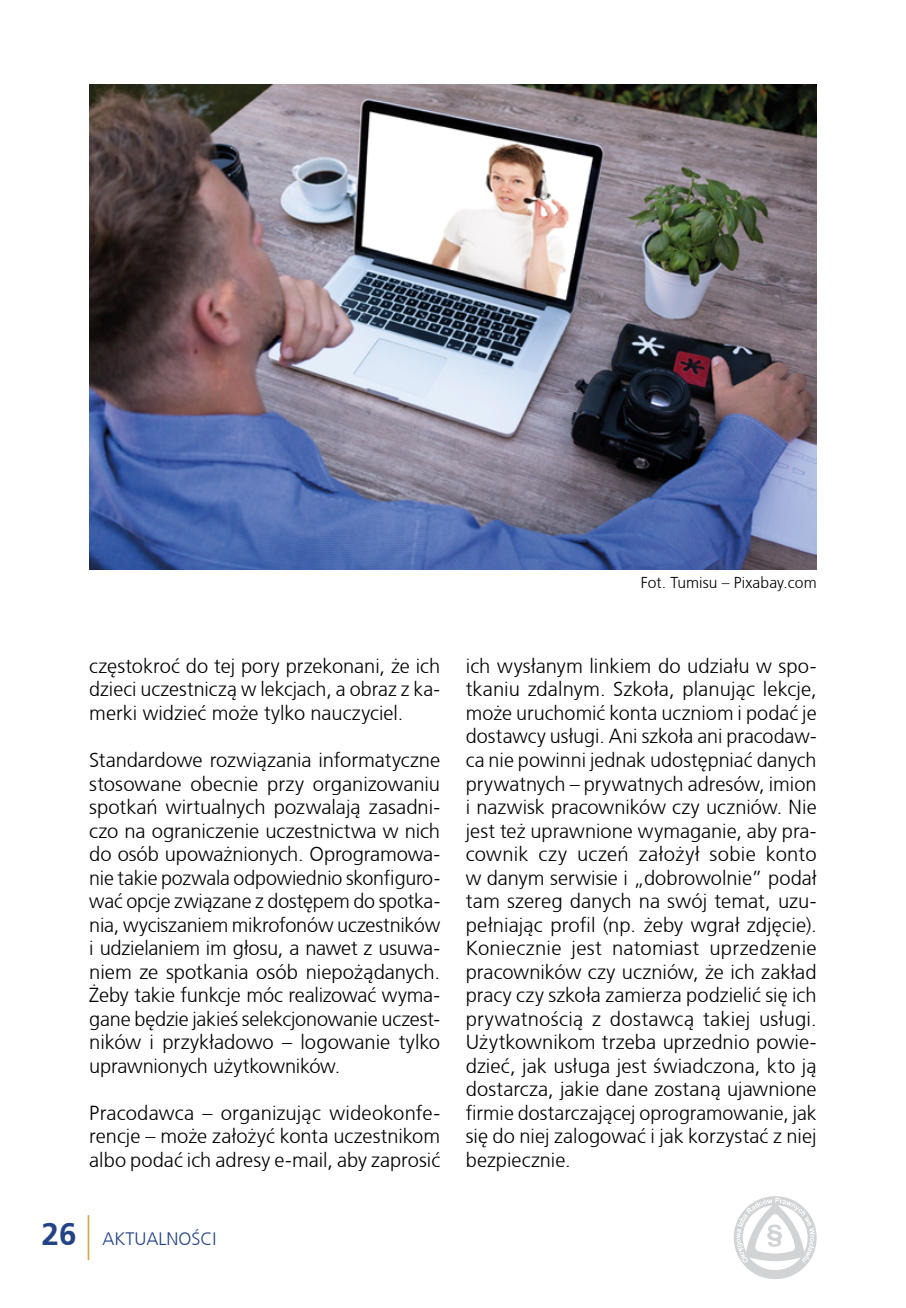
<style>
.page{position:relative;width:906px;height:1308px;background:#fff}
.page>*{position:absolute;margin:0;border:0;box-sizing:border-box;transform-origin:0 0}
.t1{font:700 31.5px "Frutiger CE";color:#244386}
.t2{font:300 20.25px/23.4px "Frutiger CE";color:#000;text-align:justify}
.t3{font:300 18px "Frutiger CE";color:#244386}
.t4{font:300 15.75px "Frutiger CE";letter-spacing:.005em;color:#000}
.s1{font-weight:300;font-size:45px;color:#d2a444}
</style>
<div class="page">
<svg style="left:733px;top:1196px;width:83px;height:83px"></svg>
<img style="left:89px;top:85px;width:727px;height:485px">
<p class="t4" style="left:640px;top:573px;width:177px">Fot. Tumisu – Pixabay.com</p>
<p class="t2" style="left:89px;top:654px;width:352px">częstokroć do tej pory przekonani, że ich dzieci uczestniczą w lekcjach, a obraz z ka&shy;merki widzieć może tylko nauczyciel.</p>
<p class="t2" style="left:89px;top:748px;width:352px">Standardowe rozwiązania informatyczne stosowane obecnie przy organizowaniu spotkań wirtualnych pozwalają zasadni&shy;czo na ograniczenie uczestnictwa w nich do osób upoważnionych. Oprogramowa&shy;nie takie pozwala odpowiednio skonfiguro&shy;wać opcje związane z dostępem do spotka&shy;nia, wyciszaniem mikrofonów uczestników i udzielaniem im głosu, a nawet z usuwa&shy;niem ze spotkania osób niepożądanych.<br>Żeby takie funkcje móc realizować wyma&shy;gane będzie jakieś selekcjonowanie uczest&shy;ników i przykładowo – logowanie tylko uprawnionych użytkowników.</p>
<p class="t2" style="left:89px;top:1100px;width:352px">Pracodawca – organizując wideokonfe&shy;rencje – może założyć konta uczestnikom albo podać ich adresy e-mail, aby zaprosić</p>
<h1 class="t1" style="left:42px;top:1215px;width:51px">26 <span class="s1">|</span></h1>
<p class="t3" style="left:102px;top:1228px;width:116px">AKTUALNOŚCI</p>
<p class="t2" style="left:466px;top:654px;width:352px">ich wysłanym linkiem do udziału w spo&shy;tkaniu zdalnym. Szkoła, planując lekcje, może uruchomić konta uczniom i podać je dostawcy usługi. Ani szkoła ani pracodaw&shy;ca nie powinni jednak udostępniać danych prywatnych – prywatnych adresów, imion i nazwisk pracowników czy uczniów. Nie jest też uprawnione wymaganie, aby pra&shy;cownik czy uczeń założył sobie konto w danym serwisie i „dobrowolnie” podał tam szereg danych na swój temat, uzu&shy;pełniając profil (np. żeby wgrał zdjęcie).<br>Koniecznie jest natomiast uprzedzenie pracowników czy uczniów, że ich zakład pracy czy szkoła zamierza podzielić się ich prywatnością z dostawcą takiej usługi.<br>Użytkownikom trzeba uprzednio powie&shy;dzieć, jak usługa jest świadczona, kto ją dostarcza, jakie dane zostaną ujawnione firmie dostarczającej oprogramowanie, jak się do niej zalogować i jak korzystać z niej bezpiecznie.</p>
</div>
